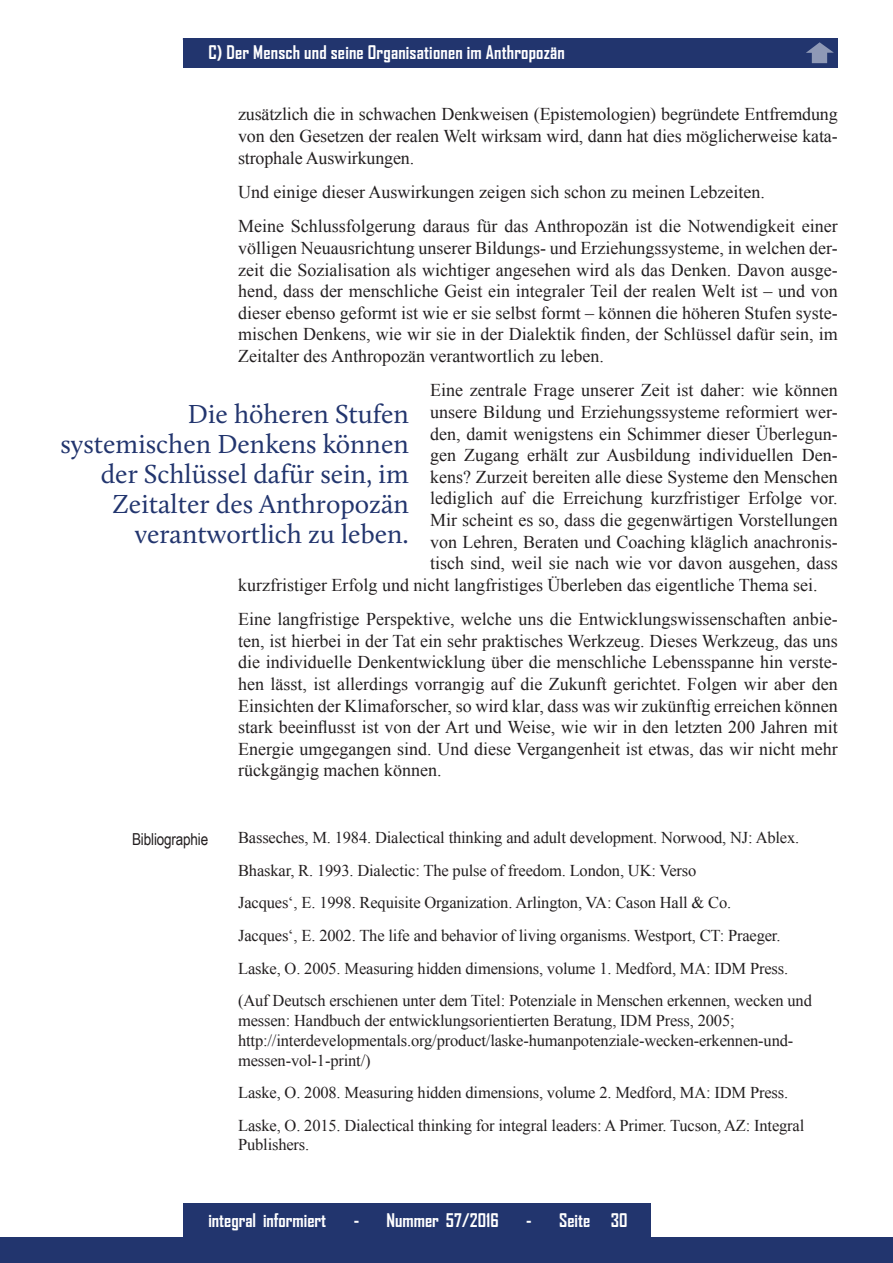
<style>
.page{position:relative;width:893px;height:1263px;background:#fff}
.page>*{position:absolute;margin:0;border:0;box-sizing:border-box;transform-origin:0 0}
.t1{font:27px/30px "Calluna";color:#22356e;text-align:right}
.t2{font:18px/21.6px "Times New Roman";color:#231f20;text-align:justify}
.t3{font:700 18px "Agency FB";letter-spacing:.01em;color:#fff}
.t4{font:16.5px/32.5px "Times New Roman";letter-spacing:-.01em;color:#231f20}
.t5{font:16.5px "Arial Narrow";letter-spacing:-.01em;color:#231f20}
</style>
<div class="page">
<div style="left:0;top:1238px;width:893px;height:25px;background:#22356e"></div>
<div style="left:183px;top:1203px;width:468px;height:34px;background:#22356e"></div>
<div style="left:183px;top:38px;width:655px;height:30px;background:#22356e"></div>
<svg style="left:806px;top:42px;width:28px;height:21px"></svg>
<p class="t3" style="left:208px;top:41px;width:358px">C) Der Mensch und seine Organisationen im Anthropozän</p>
<p class="t2" style="left:238px;top:103px;width:601px">zusätzlich die in schwachen Denkweisen (Epistemologien) begründete Entfremdung von den Gesetzen der realen Welt wirksam wird, dann hat dies möglicherweise kata&shy;strophale Auswirkungen.</p>
<p class="t2" style="left:238px;top:175px;width:601px;line-height:34.3px">Und einige dieser Auswirkungen zeigen sich schon zu meinen Lebzeiten.<br>Meine Schlussfolgerung daraus für das Anthropozän ist die Notwendigkeit einer</p>
<p class="t2" style="left:238px;top:237px;width:601px">völligen Neuausrichtung unserer Bildungs- und Erziehungssysteme, in welchen der&shy;zeit die Sozialisation als wichtiger angesehen wird als das Denken. Davon ausge&shy;hend, dass der menschliche Geist ein integraler Teil der realen Welt ist – und von dieser ebenso geformt ist wie er sie selbst formt – können die höheren Stufen syste&shy;mischen Denkens, wie wir sie in der Dialektik finden, der Schlüssel dafür sein, im Zeitalter des Anthropozän verantwortlich zu leben.</p>
<p class="t2" style="left:430px;top:379px;width:409px">Eine zentrale Frage unserer Zeit ist daher: wie können</p>
<p class="t2" style="left:430px;top:401px;width:409px">unsere Bildung und Erziehungssysteme reformiert wer-</p>
<p class="t2" style="left:430px;top:422px;width:409px">den, damit wenigstens ein Schimmer dieser Überlegun-</p>
<p class="t2" style="left:430px;top:444px;width:409px">gen Zugang erhält zur Ausbildung individuellen Den-</p>
<p class="t2" style="left:430px;top:466px;width:409px">kens? Zurzeit bereiten alle diese Systeme den Menschen</p>
<p class="t2" style="left:430px;top:487px;width:409px">lediglich auf die Erreichung kurzfristiger Erfolge vor.</p>
<p class="t2" style="left:430px;top:509px;width:409px">Mir scheint es so, dass die gegenwärtigen Vorstellungen</p>
<p class="t2" style="left:430px;top:530px;width:409px">von Lehren, Beraten und Coaching kläglich anachronis-</p>
<p class="t2" style="left:430px;top:552px;width:409px">tisch sind, weil sie nach wie vor davon ausgehen, dass</p>
<p class="t2" style="left:238px;top:574px;width:581px">kurzfristiger Erfolg und nicht langfristiges Überleben das eigentliche Thema sei.</p>
<p class="t2" style="left:238px;top:608px;width:601px">Eine langfristige Perspektive, welche uns die Entwicklungswissenschaften anbie&shy;ten, ist hierbei in der Tat ein sehr praktisches Werkzeug. Dieses Werkzeug, das uns die individuelle Denkentwicklung über die menschliche Lebensspanne hin verste&shy;hen lässt, ist allerdings vorrangig auf die Zukunft gerichtet. Folgen wir aber den Einsichten der Klimaforscher, so wird klar, dass was wir zukünftig erreichen können stark beeinflusst ist von der Art und Weise, wie wir in den letzten 200 Jahren mit Energie umgegangen sind. Und diese Vergangenheit ist etwas, das wir nicht mehr rückgängig machen können.</p>
<h1 class="t1" style="left:61px;top:398px;width:350px">Die höheren Stufen systemischen Denkens können der Schlüssel dafür sein, im<br>Zeitalter des Anthropozän verantwortlich zu leben.</h1>
<p class="t5" style="left:132px;top:827px;width:78px">Bibliographie</p>
<p class="t4" style="left:238px;top:821px;width:575px">Basseches, M. 1984. Dialectical thinking and adult development. Norwood, NJ: Ablex.<br>Bhaskar, R. 1993. Dialectic: The pulse of freedom. London, UK: Verso<br>Jacques‘, E. 1998. Requisite Organization. Arlington, VA: Cason Hall &amp; Co.<br>Jacques‘, E. 2002. The life and behavior of living organisms. Westport, CT: Praeger.<br>Laske, O. 2005. Measuring hidden dimensions, volume 1. Medford, MA: IDM Press. (Auf Deutsch erschienen unter dem Titel: Potenziale in Menschen erkennen, wecken und</p>
<p class="t4" style="left:238px;top:1010px;width:557px;line-height:19.8px">messen: Handbuch der entwicklungsorientierten Beratung, IDM Press, 2005; http://interdevelopmentals.org/product/laske-humanpotenziale-wecken-erkennen-und&shy;messen-vol-1-print/)</p>
<p class="t4" style="left:238px;top:1076px;width:568px">Laske, O. 2008. Measuring hidden dimensions, volume 2. Medford, MA: IDM Press.<br>Laske, O. 2015. Dialectical thinking for integral leaders: A Primer. Tucson, AZ: Integral</p>
<p class="t4" style="left:238px;top:1128px;width:73px">Publishers.</p>
<p class="t3" style="left:208px;top:1208px;width:119px">integral informiert</p>
<p class="t3" style="left:354px;top:1208px;width:147px">- Nummer 57/2016</p>
<p class="t3" style="left:526px;top:1208px;width:103px">- Seite 30</p>
</div>
